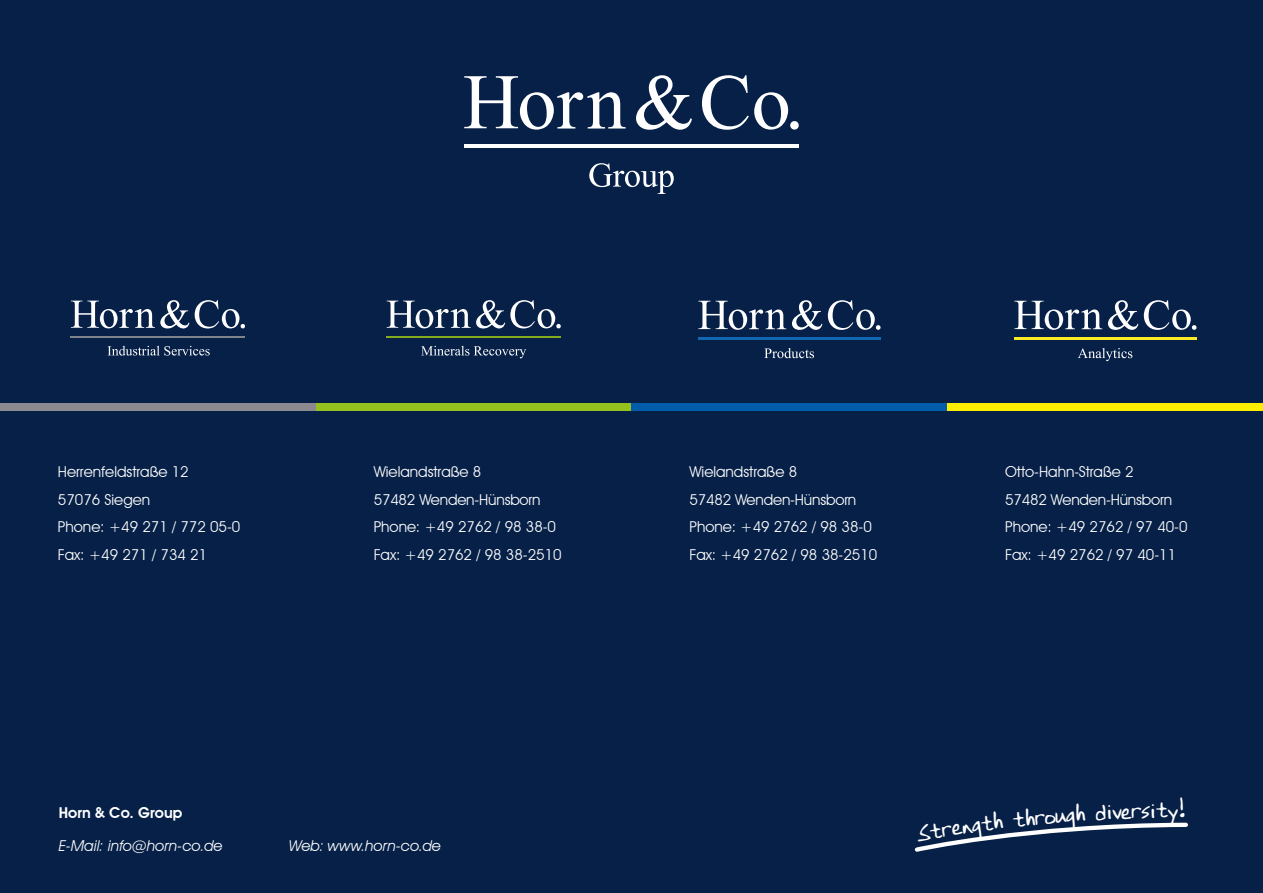
<style>
.page{position:relative;width:1263px;height:893px;background:#062047}
.page>*{position:absolute;margin:0;border:0;box-sizing:border-box;transform-origin:0 0}
.t1{font:24.45px "Emilys Hand";color:#fff}
.t2{font:15px/27.5px "Avant Garde IT Cby BT";color:#fff}
.t3{font:italic 15px "Avant Garde IT Cby BT";letter-spacing:.005em;color:#fff}
.t4{font:600 15px "Avant Garde IT Cby BT";letter-spacing:.005em;color:#fff}
</style>
<div class="page">
<svg style="left:464px;top:76px;width:162px;height:54px"></svg>
<svg style="left:636px;top:75px;width:56px;height:55px"></svg>
<svg style="left:702px;top:75px;width:97px;height:55px"></svg>
<hr style="left:464px;top:144px;width:335px;height:4px;background:#fff">
<svg style="left:589px;top:163px;width:85px;height:31px"></svg>
<div style="left:0;top:403px;width:316px;height:7px;background:#89898f"></div>
<div style="left:316px;top:403px;width:315px;height:7px;background:#95c11f"></div>
<div style="left:631px;top:403px;width:316px;height:7px;background:#005da9"></div>
<div style="left:947px;top:403px;width:316px;height:7px;background:#ffed00"></div>
<svg style="left:421px;top:346px;width:105px;height:12px"></svg>
<svg style="left:387px;top:300px;width:174px;height:28px"></svg>
<hr style="left:386px;top:336px;width:175px;height:2px;background:#84ab1c">
<svg style="left:764px;top:348px;width:50px;height:10px"></svg>
<svg style="left:698px;top:301px;width:88px;height:29px"></svg>
<svg style="left:792px;top:300px;width:30px;height:30px"></svg>
<svg style="left:828px;top:300px;width:52px;height:30px"></svg>
<hr style="left:698px;top:338px;width:182px;height:2px;background:#1167b0">
<svg style="left:71px;top:300px;width:118px;height:28px"></svg>
<svg style="left:195px;top:300px;width:50px;height:28px"></svg>
<hr style="left:71px;top:336px;width:174px;height:2px;background:#80848a">
<svg style="left:108px;top:346px;width:102px;height:10px"></svg>
<svg style="left:1078px;top:348px;width:54px;height:13px"></svg>
<svg style="left:1014px;top:301px;width:88px;height:29px"></svg>
<svg style="left:1108px;top:300px;width:30px;height:30px"></svg>
<svg style="left:1144px;top:300px;width:52px;height:30px"></svg>
<hr style="left:1014px;top:338px;width:182px;height:2px;background:#faea27">
<svg style="left:914px;top:822px;width:274px;height:30px"></svg>
<p class="t2" style="left:58px;top:458px;width:184px">Herrenfeldstraße 12<br>57076 Siegen<br>Phone: +49 271 / 772 05-0<br>Fax: +49 271 / 734 21</p>
<p class="t2" style="left:374px;top:458px;width:189px">Wielandstraße 8<br>57482 Wenden-Hünsborn<br>Phone: +49 2762 / 98 38-0<br>Fax: +49 2762 / 98 38-2510</p>
<p class="t2" style="left:689px;top:458px;width:189px">Wielandstraße 8<br>57482 Wenden-Hünsborn<br>Phone: +49 2762 / 98 38-0<br>Fax: +49 2762 / 98 38-2510</p>
<p class="t2" style="left:1005px;top:458px;width:184px">Otto-Hahn-Straße 2<br>57482 Wenden-Hünsborn<br>Phone: +49 2762 / 97 40-0<br>Fax: +49 2762 / 97 40-11</p>
<p class="t4" style="left:59px;top:803px;width:125px">Horn &amp; Co. Group</p>
<h1 class="t1" style="left:1177px;top:790px;width:9px">!</h1>
<p class="t3" style="left:59px;top:837px;width:165px">E-Mail: info@horn-co.de</p>
<p class="t3" style="left:289px;top:837px;width:154px">Web: www.horn-co.de</p>
</div>
